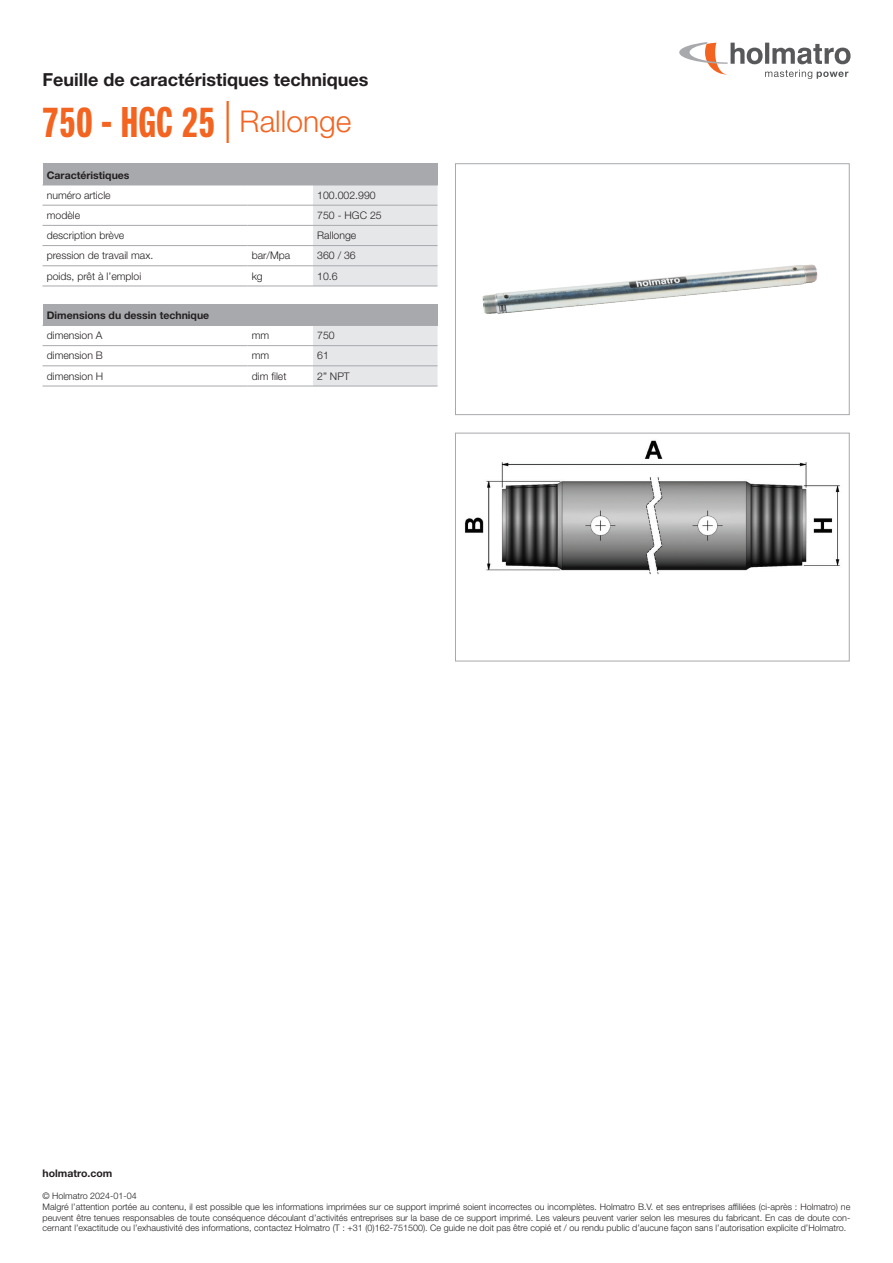
<style>
.page{position:relative;width:893px;height:1263px;background:#fff}
.page>*{position:absolute;margin:0;border:0;box-sizing:border-box;transform-origin:0 0}
.t1{font:700 42px "Neue Helvetica Pro 79 Cm";letter-spacing:.02em;color:#f36421}
.t2{font:700 18px "Helvetica Neue LT Std";color:#231f20}
.t3{font:300 10.5px "Helvetica Neue LT Std";color:#231f20}
.t4{font:700 10.5px "Helvetica Neue LT Std";color:#231f20}
.t5{font:300 9px/10.8px "Helvetica Neue LT Std";color:#231f20}
.s1{font-family:"Helvetica Neue LT Std";font-weight:300}
.s2{font-family:"Helvetica Neue LT Std";font-weight:300;font-size:30px}
</style>
<div class="page">
<svg style="left:679px;top:42px;width:171px;height:37px"></svg>
<div style="left:43px;top:164px;width:394px;height:21px;background:#a8a9ad"></div>
<svg style="left:313px;top:164px;width:125px;height:122px"></svg>
<hr style="left:43px;top:185px;width:204px;height:1px;background:#a8a9ad">
<hr style="left:247px;top:185px;width:66px;height:1px;background:#a8a9ad">
<hr style="left:313px;top:185px;width:125px;height:1px;background:#a8a9ad">
<hr style="left:43px;top:205px;width:204px;height:1px;background:#a8a9ad">
<hr style="left:247px;top:205px;width:66px;height:1px;background:#a8a9ad">
<hr style="left:313px;top:205px;width:124px;height:1px;background:#a8a9ad">
<hr style="left:43px;top:225px;width:204px;height:1px;background:#a8a9ad">
<hr style="left:247px;top:225px;width:66px;height:1px;background:#a8a9ad">
<hr style="left:313px;top:225px;width:124px;height:1px;background:#a8a9ad">
<hr style="left:43px;top:245px;width:204px;height:1px;background:#a8a9ad">
<hr style="left:247px;top:245px;width:66px;height:1px;background:#a8a9ad">
<hr style="left:313px;top:245px;width:124px;height:1px;background:#a8a9ad">
<hr style="left:43px;top:286px;width:204px;height:1px;background:#a8a9ad">
<hr style="left:43px;top:265px;width:204px;height:1px;background:#a8a9ad">
<hr style="left:247px;top:286px;width:66px;height:1px;background:#a8a9ad">
<hr style="left:247px;top:265px;width:66px;height:1px;background:#a8a9ad">
<hr style="left:313px;top:286px;width:124px;height:1px;background:#a8a9ad">
<hr style="left:313px;top:265px;width:124px;height:1px;background:#a8a9ad">
<div style="left:43px;top:304px;width:394px;height:21px;background:#a8a9ad"></div>
<svg style="left:313px;top:304px;width:125px;height:82px"></svg>
<hr style="left:43px;top:325px;width:204px;height:1px;background:#a8a9ad">
<hr style="left:247px;top:325px;width:66px;height:1px;background:#a8a9ad">
<hr style="left:313px;top:325px;width:125px;height:1px;background:#a8a9ad">
<hr style="left:43px;top:345px;width:204px;height:1px;background:#a8a9ad">
<hr style="left:247px;top:345px;width:66px;height:1px;background:#a8a9ad">
<hr style="left:313px;top:345px;width:124px;height:1px;background:#a8a9ad">
<hr style="left:43px;top:386px;width:204px;height:1px;background:#a8a9ad">
<hr style="left:43px;top:366px;width:204px;height:1px;background:#a8a9ad">
<hr style="left:247px;top:386px;width:66px;height:1px;background:#a8a9ad">
<hr style="left:247px;top:366px;width:66px;height:1px;background:#a8a9ad">
<hr style="left:313px;top:386px;width:124px;height:1px;background:#a8a9ad">
<hr style="left:313px;top:366px;width:124px;height:1px;background:#a8a9ad">
<img style="left:464px;top:440px;width:376px;height:135px">
<div style="left:455px;top:433px;width:394px;height:228px;border:1px solid #a8a9ad"></div>
<img style="left:482px;top:264px;width:336px;height:50px">
<div style="left:455px;top:164px;width:394px;height:251px;border:1px solid #a8a9ad"></div>
<h2 class="t2" style="left:43px;top:68px;width:327px">Feuille de caractéristiques techniques</h2>
<h1 class="t1" style="left:43px;top:97px;width:310px">750 - HGC 25 <span class="s1">|</span> <span class="s2">Rallonge</span></h1>
<p class="t4" style="left:47px;top:168px;width:84px">Caractéristiques</p>
<p class="t3" style="left:47px;top:189px;width:65px">numéro article</p>
<p class="t3" style="left:317px;top:189px;width:60px">100.002.990</p>
<p class="t3" style="left:47px;top:209px;width:35px">modèle</p>
<p class="t3" style="left:317px;top:209px;width:66px">750 - HGC 25</p>
<p class="t3" style="left:47px;top:229px;width:79px">description brève</p>
<p class="t3" style="left:317px;top:229px;width:41px">Rallonge</p>
<p class="t3" style="left:47px;top:249px;width:108px">pression de travail max.</p>
<p class="t3" style="left:252px;top:249px;width:40px">bar/Mpa</p>
<p class="t3" style="left:317px;top:249px;width:40px">360 / 36</p>
<p class="t3" style="left:47px;top:269px;width:96px">poids, prêt à l’emploi</p>
<p class="t3" style="left:252px;top:269px;width:13px">kg</p>
<p class="t3" style="left:317px;top:269px;width:22px">10.6</p>
<p class="t4" style="left:47px;top:309px;width:164px">Dimensions du dessin technique</p>
<p class="t3" style="left:47px;top:329px;width:57px">dimension A</p>
<p class="t3" style="left:252px;top:329px;width:19px">mm</p>
<p class="t3" style="left:317px;top:329px;width:19px">750</p>
<p class="t3" style="left:47px;top:349px;width:58px">dimension B</p>
<p class="t3" style="left:252px;top:349px;width:19px">mm</p>
<p class="t3" style="left:317px;top:349px;width:13px">61</p>
<p class="t3" style="left:47px;top:369px;width:58px">dimension H</p>
<p class="t3" style="left:252px;top:369px;width:36px">dim filet</p>
<p class="t3" style="left:317px;top:369px;width:34px">2” NPT</p>
<p class="t4" style="left:43px;top:1167px;width:71px">holmatro.com</p>
<p class="t5" style="left:43px;top:1190px;width:809px">© Holmatro 2024-01-04<br>Malgré l’attention portée au contenu, il est possible que les informations imprimées sur ce support imprimé soient incorrectes ou incomplètes. Holmatro B.V. et ses entreprises affiliées (ci-après : Holmatro) ne peuvent être tenues responsables de toute conséquence découlant d’activités entreprises sur la base de ce support imprimé. Les valeurs peuvent varier selon les mesures du fabricant. En cas de doute con&shy;cernant l’exactitude ou l’exhaustivité des informations, contactez Holmatro (T : +31 (0)162-751500). Ce guide ne doit pas être copié et / ou rendu public d’aucune façon sans l’autorisation explicite d’Holmatro.</p>
</div>
